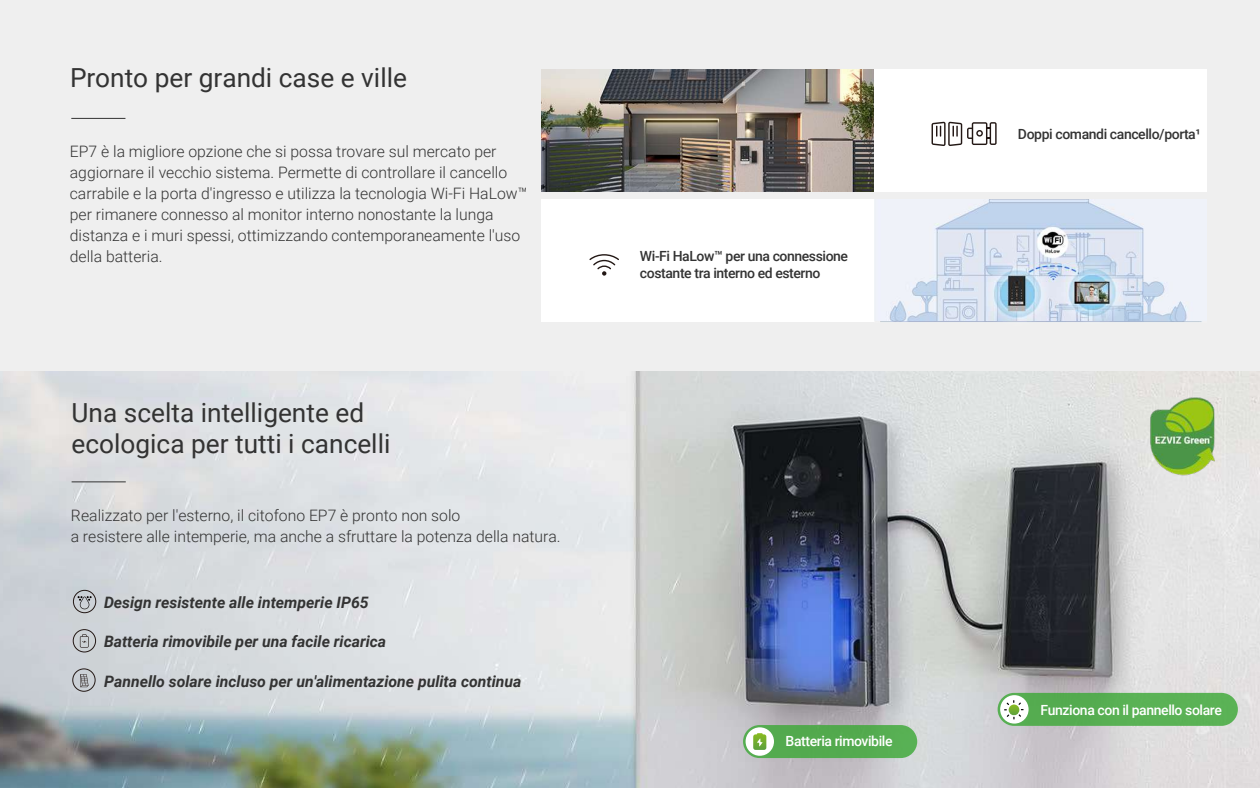
<style>
.page{position:relative;width:1260px;height:788px;background:#fff}
.page>*{position:absolute;margin:0;border:0;box-sizing:border-box;transform-origin:0 0}
.t1{font:26.25px/31.5px "Roboto";color:#333}
.t2{font:300 15.75px/21px "Roboto";color:#333}
.t3{font:italic 700 15.75px "Roboto";color:#333}
.t4{font:500 14px/16.8px "Roboto";letter-spacing:-.03em;color:#333}
.t5{font:500 14px "Roboto";letter-spacing:-.03em;color:#fff}
</style>
<div class="page">
<div style="left:0;top:0;width:1260px;height:394px;background:#efefef"></div>
<hr style="left:71px;top:118px;width:54px;height:1px;background:#333">
<img style="left:0;top:372px;width:1260px;height:416px">
<hr style="left:72px;top:481px;width:54px;height:1px;background:#333">
<img style="left:1112px;top:371px;width:140px;height:131px">
<img style="left:542px;top:69px;width:332px;height:123px">
<img style="left:877px;top:199px;width:325px;height:123px">
<div style="left:874px;top:69px;width:333px;height:123px;background:#fff"></div>
<div style="left:542px;top:199px;width:332px;height:123px;background:#fff"></div>
<svg style="left:932px;top:122px;width:65px;height:24px"></svg>
<svg style="left:589px;top:254px;width:30px;height:21px"></svg>
<div style="left:743px;top:725px;width:174px;height:33px;background:#53aa4f;border-radius:16px"></div>
<div style="left:746px;top:727px;width:28px;height:28px;background:#fff;border-radius:50%"></div>
<svg style="left:753px;top:733px;width:13px;height:16px"></svg>
<div style="left:998px;top:692px;width:240px;height:33px;background:#59b154;border-radius:16px"></div>
<div style="left:1000px;top:695px;width:29px;height:28px;background:#fff;border-radius:50%"></div>
<svg style="left:1004px;top:700px;width:20px;height:19px"></svg>
<svg style="left:80px;top:674px;width:8px;height:13px"></svg>
<svg style="left:80px;top:634px;width:9px;height:13px"></svg>
<svg style="left:78px;top:596px;width:13px;height:13px"></svg>
<div style="left:73px;top:590px;width:23px;height:23px;border:1px solid #231815;border-radius:50%"></div>
<div style="left:73px;top:629px;width:23px;height:23px;border:1px solid #231815;border-radius:50%"></div>
<div style="left:72px;top:668px;width:24px;height:23px;border:1px solid #231815;border-radius:50%"></div>
<h1 class="t1" style="left:70px;top:61px;width:338px">Pronto per grandi case e ville</h1>
<p class="t2" style="left:70px;top:140px;width:459px">EP7 è la migliore opzione che si possa trovare sul mercato per aggiornare il vecchio sistema. Permette di controllare il cancello carrabile e la porta d'ingresso e utilizza la tecnologia Wi-Fi HaLow™ per rimanere connesso al monitor interno nonostante la lunga distanza e i muri spessi, ottimizzando contemporaneamente l'uso della batteria.</p>
<h1 class="t1" style="left:72px;top:395px;width:320px">Una scelta intelligente ed ecologica per tutti i cancelli</h1>
<p class="t2" style="left:71px;top:504px;width:491px">Realizzato per l'esterno, il citofono EP7 è pronto non solo<br>a resistere alle intemperie, ma anche a sfruttare la potenza della natura.</p>
<p class="t3" style="left:104px;top:591px;width:266px">Design resistente alle intemperie IP65</p>
<p class="t3" style="left:104px;top:630px;width:283px">Batteria rimovibile per una facile ricarica</p>
<p class="t3" style="left:104px;top:670px;width:419px">Pannello solare incluso per un'alimentazione pulita continua</p>
<p class="t4" style="left:640px;top:247px;width:210px">Wi-Fi HaLow™ per una connessione costante tra interno ed esterno</p>
<p class="t5" style="left:786px;top:731px;width:109px">Batteria rimovibile</p>
<p class="t4" style="left:1018px;top:125px;width:184px">Doppi comandi cancello/porta¹</p>
<p class="t5" style="left:1040px;top:699px;width:183px">Funziona con il pannello solare</p>
</div>
